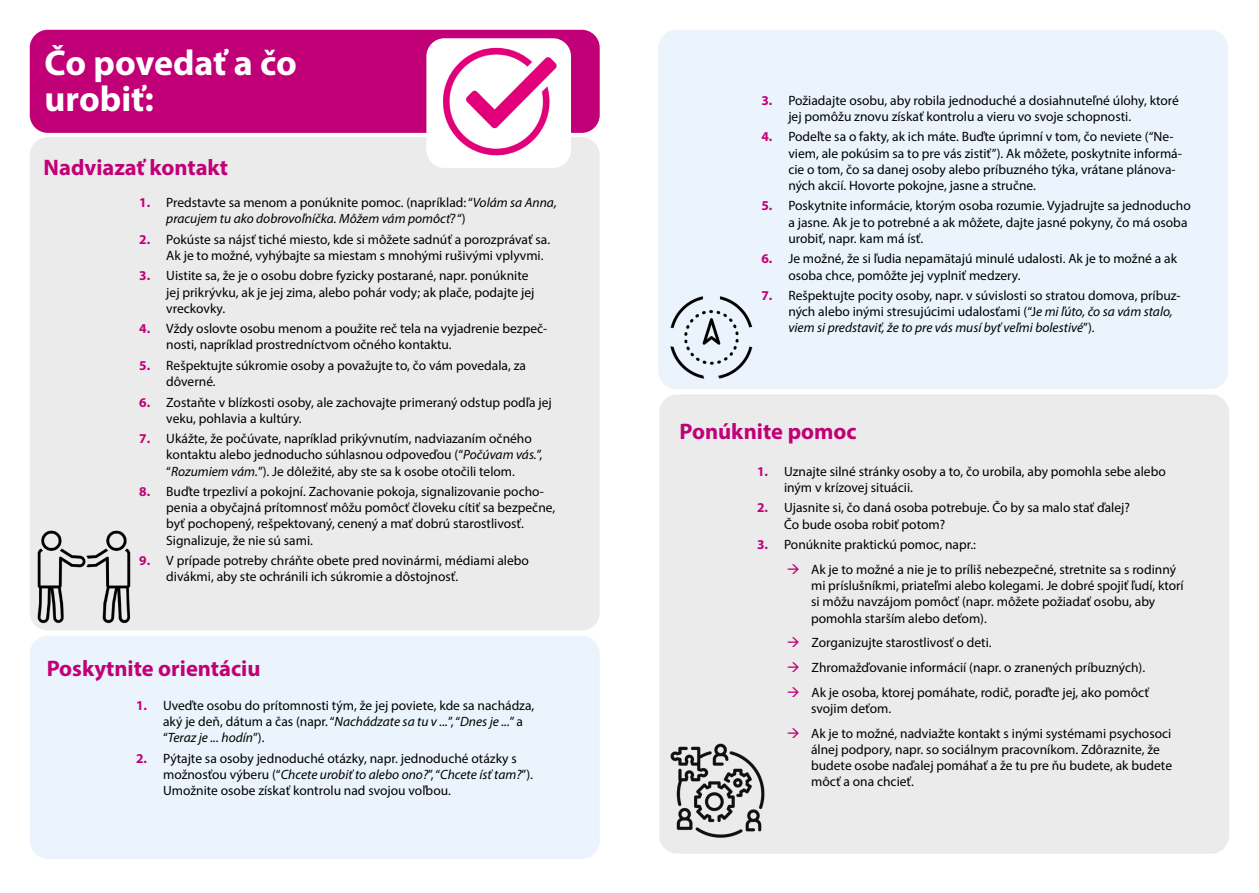
<style>
.page{position:relative;width:1259px;height:893px;background:#fff}
.page>*{position:absolute;margin:0;border:0;box-sizing:border-box;transform-origin:0 0}
.t1{font:700 36px/36px "Myriad Pro";color:#fff}
.t2{font:700 22.5px "Myriad Pro";color:#c10077}
.t3{font:13.5px/16.2px "Myriad Pro";color:#000}
.t4{font:italic 13.5px/16.2px "Myriad Pro";color:#000}
.s1{font-weight:700;font-style:normal;color:#c10077}
.s2{font-style:normal}
.s3{font-weight:700;color:#c10077}
.s4{font-style:italic}
.s5{color:#c10077}
</style>
<div class="page">
<div style="left:659px;top:394px;width:570px;height:460px;background:#ebebeb;border-radius:18px"></div>
<div style="left:658px;top:30px;width:570px;height:359px;background:#ebf4fc;border-radius:18px"></div>
<div style="left:30px;top:636px;width:570px;height:223px;background:#ebf4fc;border-radius:18px"></div>
<div style="left:30px;top:137px;width:570px;height:493px;background:#ebebeb;border-radius:18px"></div>
<div style="left:30px;top:30px;width:570px;height:103px;background:#c10077;border-radius:18px"></div>
<div style="left:426px;top:38px;width:145px;height:130px;background:#fff;border-radius:18px"></div>
<img style="left:443px;top:47px;width:114px;height:109px">
<img style="left:30px;top:530px;width:101px;height:100px">
<img style="left:658px;top:296px;width:95px;height:103px">
<img style="left:659px;top:743px;width:106px;height:111px">
<h1 class="t1" style="left:45px;top:44px;width:254px">Čo povedať a čo urobiť:</h1>
<h2 class="t2" style="left:44px;top:153px;width:186px">Nadviazať kontakt</h2>
<p class="t4" style="left:166px;top:194px;width:392px;text-indent:-27px"><span class="s1">1.</span> <span class="s2">Predstavte sa menom a ponúknite pomoc. (napríklad: “</span>Volám sa Anna, pracujem tu ako dobrovoľníčka. Môžem vám pomôcť? <span class="s2">“)</span></p>
<p class="t3" style="left:166px;top:231px;width:385px;text-indent:-27px"><span class="s3">2.</span> Pokúste sa nájsť tiché miesto, kde si môžete sadnúť a porozprávať sa.<br>Ak je to možné, vyhýbajte sa miestam s mnohými rušivými vplyvmi.</p>
<p class="t3" style="left:166px;top:268px;width:369px;text-indent:-27px"><span class="s3">3.</span> Uistite sa, že je o osobu dobre fyzicky postarané, napr. ponúknite jej prikrývku, ak je jej zima, alebo pohár vody; ak plače, podajte jej vreckovky.</p>
<p class="t3" style="left:166px;top:320px;width:383px;text-indent:-27px"><span class="s3">4.</span> Vždy oslovte osobu menom a použite reč tela na vyjadrenie bezpeč&shy;nosti, napríklad prostredníctvom očného kontaktu.</p>
<p class="t3" style="left:166px;top:357px;width:361px;text-indent:-27px"><span class="s3">5.</span> Rešpektujte súkromie osoby a považujte to, čo vám povedala, za dôverné.</p>
<p class="t3" style="left:166px;top:394px;width:387px;text-indent:-27px"><span class="s3">6.</span> Zostaňte v blízkosti osoby, ale zachovajte primeraný odstup podľa jej veku, pohlavia a kultúry.</p>
<p class="t3" style="left:166px;top:430px;width:377px;text-indent:-27px"><span class="s3">7.</span> Ukážte, že počúvate, napríklad prikývnutím, nadviazaním očného kontaktu alebo jednoducho súhlasnou odpoveďou (“<span class="s4">Počúvam vás.</span>”, “<span class="s4">Rozumiem vám.</span>”). Je dôležité, aby ste sa k osobe otočili telom.</p>
<p class="t3" style="left:166px;top:483px;width:390px;text-indent:-27px"><span class="s3">8.</span> Buďte trpezliví a pokojní. Zachovanie pokoja, signalizovanie pocho&shy;penia a obyčajná prítomnosť môžu pomôcť človeku cítiť sa bezpečne, byť pochopený, rešpektovaný, cenený a mať dobrú starostlivosť.<br>Signalizuje, že nie sú sami.</p>
<p class="t3" style="left:166px;top:552px;width:364px;text-indent:-27px"><span class="s3">9.</span> V prípade potreby chráňte obete pred novinármi, médiami alebo divákmi, aby ste ochránili ich súkromie a dôstojnosť.</p>
<h2 class="t2" style="left:47px;top:654px;width:215px">Poskytnite orientáciu</h2>
<p class="t3" style="left:163px;top:697px;width:373px;text-indent:-27px"><span class="s3">1.</span> Uveďte osobu do prítomnosti tým, že jej poviete, kde sa nachádza, aký je deň, dátum a čas (napr. “<span class="s4">Nachádzate sa tu v ...</span>”, “<span class="s4">Dnes je ...</span>” a “<span class="s4">Teraz je ... hodín</span>”).</p>
<p class="t3" style="left:163px;top:750px;width:371px;text-indent:-27px"><span class="s3">2.</span> Pýtajte sa osoby jednoduché otázky, napr. jednoduché otázky s možnosťou výberu (“<span class="s4">Chcete urobiť to alebo ono?</span>”, “<span class="s4">Chcete ísť tam?</span>”).<br>Umožnite osobe získať kontrolu nad svojou voľbou.</p>
<p class="t3" style="left:788px;top:92px;width:392px;text-indent:-27px"><span class="s3">3.</span> Požiadajte osobu, aby robila jednoduché a dosiahnuteľné úlohy, ktoré jej pomôžu znovu získať kontrolu a vieru vo svoje schopnosti.</p>
<p class="t3" style="left:788px;top:129px;width:395px;text-indent:-27px"><span class="s3">4.</span> Podeľte sa o fakty, ak ich máte. Buďte úprimní v tom, čo neviete (“Ne&shy;viem, ale pokúsim sa to pre vás zistiť”). Ak môžete, poskytnite informá&shy;cie o tom, čo sa danej osoby alebo príbuzného týka, vrátane plánova&shy;ných akcií. Hovorte pokojne, jasne a stručne.</p>
<p class="t3" style="left:788px;top:198px;width:404px;text-indent:-27px"><span class="s3">5.</span> Poskytnite informácie, ktorým osoba rozumie. Vyjadrujte sa jednoducho a jasne. Ak je to potrebné a ak môžete, dajte jasné pokyny, čo má osoba urobiť, napr. kam má ísť.</p>
<p class="t3" style="left:788px;top:250px;width:390px;text-indent:-27px"><span class="s3">6.</span> Je možné, že si ľudia nepamätajú minulé udalosti. Ak je to možné a ak osoba chce, pomôžte jej vyplniť medzery.</p>
<p class="t3" style="left:788px;top:287px;width:394px;text-indent:-27px"><span class="s3">7.</span> Rešpektujte pocity osoby, napr. v súvislosti so stratou domova, príbuz&shy;ných alebo inými stresujúcimi udalosťami (“J<span class="s4">e mi ľúto, čo sa vám stalo, viem si predstaviť, že to pre vás musí byť veľmi bolestivé</span>”).</p>
<h2 class="t2" style="left:679px;top:417px;width:179px">Ponúknite pomoc</h2>
<p class="t3" style="left:784px;top:463px;width:383px;text-indent:-27px"><span class="s3">1.</span> Uznajte silné stránky osoby a to, čo urobila, aby pomohla sebe alebo iným v krízovej situácii.</p>
<p class="t3" style="left:784px;top:500px;width:347px;text-indent:-27px"><span class="s3">2.</span> Ujasnite si, čo daná osoba potrebuje. Čo by sa malo stať ďalej?<br>Čo bude osoba robiť potom?</p>
<p class="t3" style="left:757px;top:536px;width:220px"><span class="s3">3.</span> Ponúknite praktickú pomoc, napr.:</p>
<p class="t3" style="left:811px;top:561px;width:374px;text-indent:-24px"><span class="s5">→</span> Ak je to možné a nie je to príliš nebezpečné, stretnite sa s rodinný mi príslušníkmi, priateľmi alebo kolegami. Je dobré spojiť ľudí, ktorí si môžu navzájom pomôcť (napr. môžete požiadať osobu, aby pomohla starším alebo deťom).</p>
<p class="t3" style="left:787px;top:634px;width:206px"><span class="s5">→</span> Zorganizujte starostlivosť o deti.</p>
<p class="t3" style="left:787px;top:659px;width:360px"><span class="s5">→</span> Zhromažďovanie informácií (napr. o zranených príbuzných).</p>
<p class="t3" style="left:811px;top:684px;width:339px;text-indent:-24px"><span class="s5">→</span> Ak je osoba, ktorej pomáhate, rodič, poraďte jej, ako pomôcť svojim deťom.</p>
<p class="t3" style="left:811px;top:725px;width:362px;text-indent:-24px"><span class="s5">→</span> Ak je to možné, nadviažte kontakt s inými systémami psychosoci álnej podpory, napr. so sociálnym pracovníkom. Zdôraznite, že budete osobe naďalej pomáhať a že tu pre ňu budete, ak budete môcť a ona chcieť.</p>
</div>
